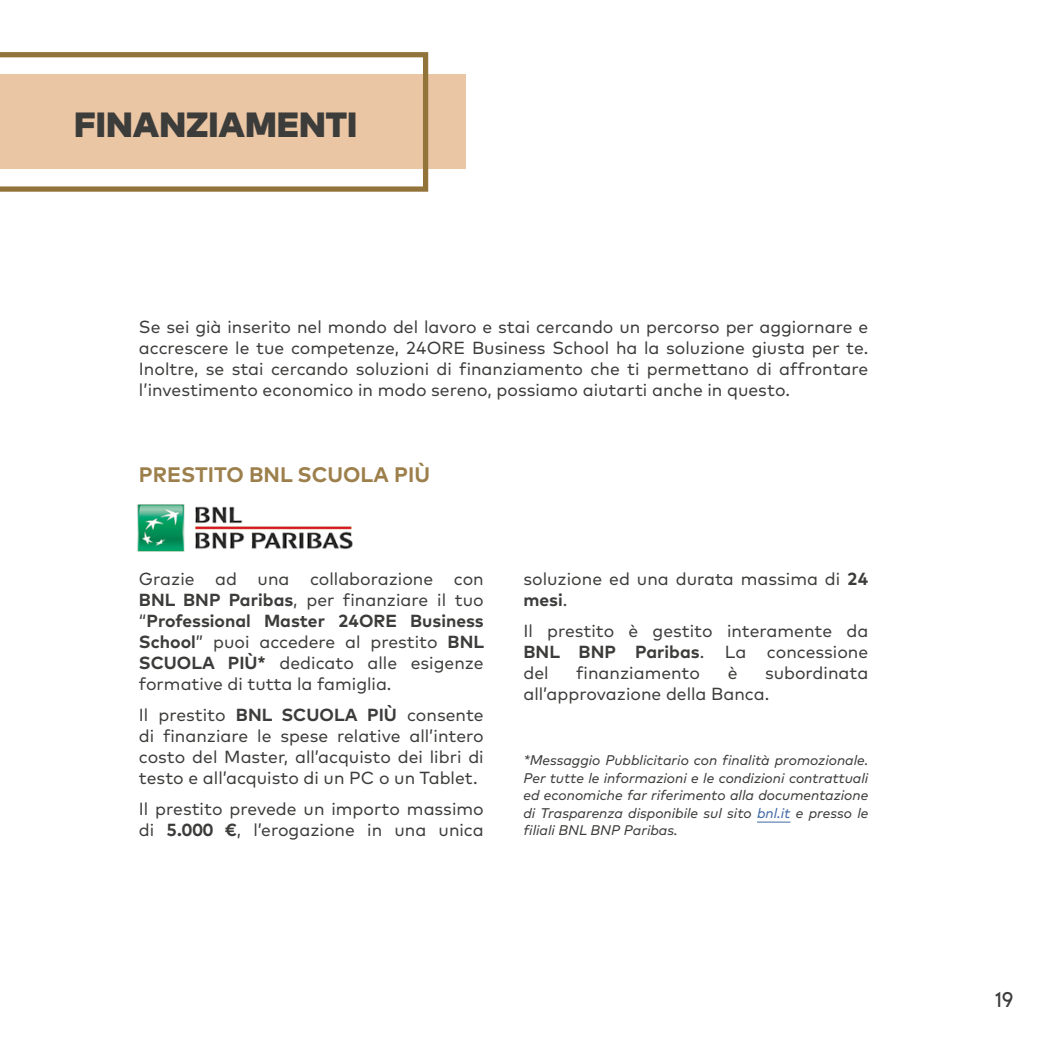
<style>
.page{position:relative;width:1042px;height:1042px;background:#fff}
.page>*{position:absolute;margin:0;border:0;box-sizing:border-box;transform-origin:0 0}
.t1{font:900 35px "Mark";color:#3c3c3b}
.t2{font:700 21px "Mark";color:#9c7f4b}
.t3{font:500 21px "Acre";color:#3c3c3b}
.t4{font:17.5px/21px "Mark";color:#3c3c3b;text-align:justify}
.t5{font:italic 14px/17.5px "Mark";color:#3c3c3b;text-align:justify}
.s1{font-weight:700}
.s2{color:#3f68a5}
</style>
<div class="page">
<div style="left:0;top:75px;width:465px;height:94px;background:#ebc6a4"></div>
<svg style="left:0;top:52px;width:428px;height:140px"></svg>
<img style="left:137px;top:504px;width:216px;height:48px">
<hr style="left:757px;top:821px;width:33px;height:1px;background:#3f68a5">
<h1 class="t1" style="left:74px;top:101px;width:285px">FINANZIAMENTI</h1>
<p class="t4" style="left:139px;top:316px;width:731px">Se sei già inserito nel mondo del lavoro e stai cercando un percorso per aggiornare e accrescere le tue competenze, 24ORE Business School ha la soluzione giusta per te.<br>Inoltre, se stai cercando soluzioni di finanziamento che ti permettano di affrontare l’investimento economico in modo sereno, possiamo aiutarti anche in questo.</p>
<p class="t2" style="left:139px;top:461px;width:293px">PRESTITO BNL SCUOLA PIÙ</p>
<p class="t4" style="left:139px;top:568px;width:347px">Grazie ad una collaborazione con <span class="s1">BNL BNP Paribas</span>, per finanziare il tuo “<span class="s1">Professional Master 24ORE Business School</span>” puoi accedere al prestito <span class="s1">BNL SCUOLA PIÙ*</span> dedicato alle esigenze formative di tutta la famiglia.</p>
<p class="t4" style="left:139px;top:704px;width:346px">Il prestito <span class="s1">BNL SCUOLA PIÙ</span> consente di finanziare le spese relative all’intero costo del Master, all’acquisto dei libri di testo e all’acquisto di un PC o un Tablet.</p>
<p class="t4" style="left:139px;top:798px;width:346px">Il prestito prevede un importo massimo di <span class="s1">5.000 €</span>, l’erogazione in una unica</p>
<p class="t4" style="left:523px;top:568px;width:346px">soluzione ed una durata massima di <span class="s1">24 mesi</span>.</p>
<p class="t4" style="left:523px;top:620px;width:346px">Il prestito è gestito interamente da <span class="s1">BNL BNP Paribas</span>. La concessione del</p>
<p class="t4" style="left:576px;top:662px;width:125px">finanziamento</p>
<p class="t4" style="left:727px;top:662px;width:11px">è</p>
<p class="t4" style="left:523px;top:662px;width:346px;text-indent:241px">subordinata all’approvazione della Banca.</p>
<p class="t5" style="left:523px;top:751px;width:346px">*Messaggio Pubblicitario con finalità promozionale.<br>Per tutte le informazioni e le condizioni contrattuali ed economiche far riferimento alla documentazione di Trasparenza disponibile sul sito <span class="s2">bnl.it</span> e presso le filiali BNL BNP Paribas.</p>
<p class="t3" style="left:995px;top:985px;width:19px">19</p>
</div>
